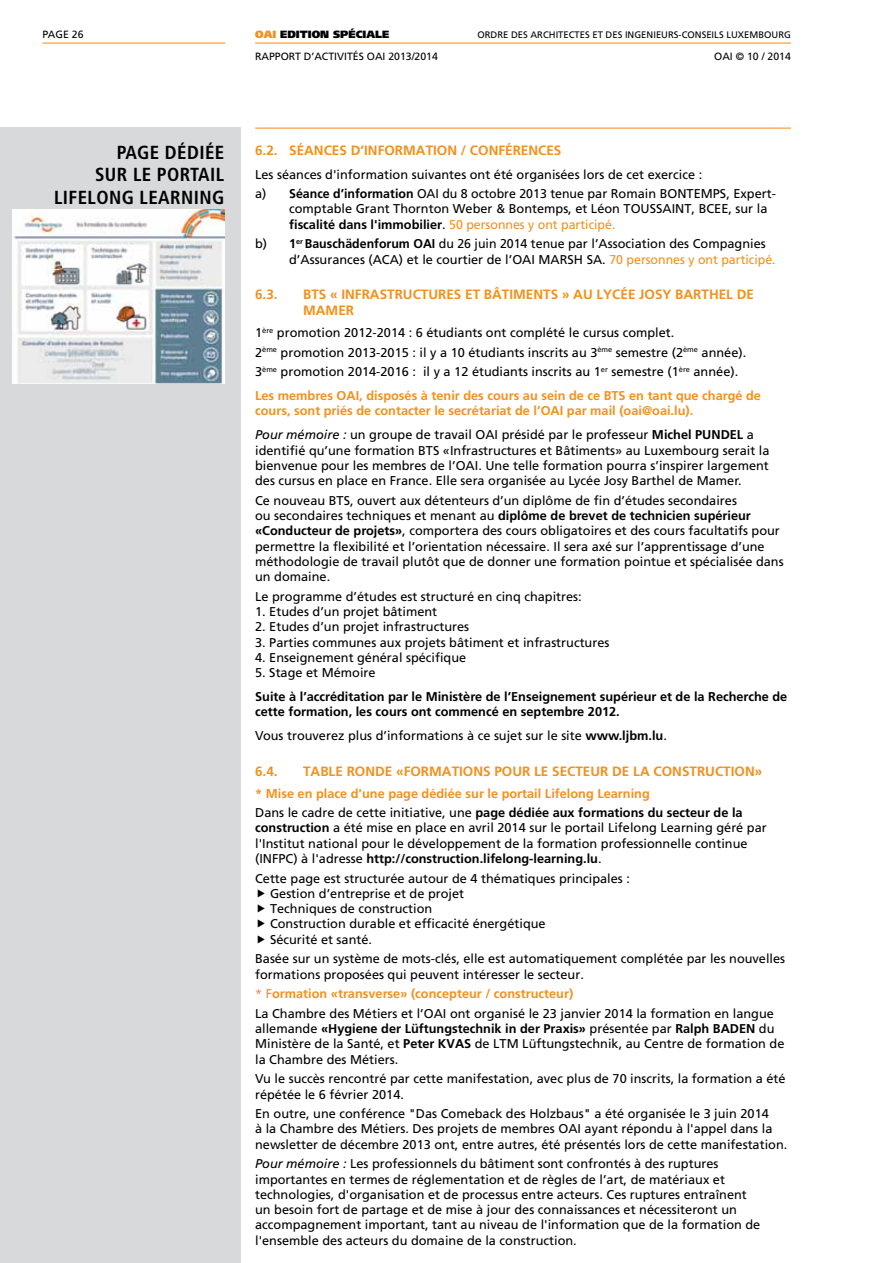
<style>
.page{position:relative;width:893px;height:1263px;background:#fff}
.page>*{position:absolute;margin:0;border:0;box-sizing:border-box;transform-origin:0 0}
.t1{font:700 condensed 18.9px "Frutiger LT Std";letter-spacing:.02em;color:#000}
.t2{font:700 13.5px "Frutiger LT Std";color:#f3901d}
.t3{font:12.75px/15.3px "Frutiger LT Std";color:#000}
.t4{font:700 12.75px/19.5px "Frutiger LT Std";color:#f3901d}
.t5{font:700 12.75px/15.3px "Frutiger LT Std";color:#000}
.t6{font:12.75px "Frutiger LT Std";color:#f3901d}
.t7{font:10.5px "Frutiger LT Std";color:#000}
.t8{font:900 10.5px "Frutiger LT Std";color:#000}
.t9{font:9.45px "Frutiger LT Std";color:#000}
.s1{color:#f3901d}
.s2{font-weight:700}
.s3{color:#000}
.s4{font-style:italic}
.s5{font-weight:400;color:#000}
.s6{font-weight:400}
</style>
<div class="page">
<hr style="left:43px;top:43px;width:182px;height:1px;background:#f3901d">
<hr style="left:255px;top:43px;width:536px;height:1px;background:#f3901d">
<div style="left:0;top:128px;width:240px;height:1135px;background:#d7d9da"></div>
<hr style="left:255px;top:128px;width:536px;height:1px;background:#f3901d">
<hr style="left:892px;top:128px;width:1px;height:1135px;background:#d7d9da">
<img style="left:13px;top:209px;width:211px;height:175px">
<p class="t7" style="left:43px;top:28px;width:43px">Page 26</p>
<p class="t8" style="left:255px;top:28px;width:135px"><span class="s1">OAI</span> EDITION SPÉCIALE</p>
<p class="t9" style="left:477px;top:29px;width:158px">Ordre des architectes et des ingen</p>
<p class="t9" style="left:653px;top:29px;width:138px">ieu rs-conseils Luxembou rg</p>
<p class="t7" style="left:255px;top:50px;width:119px">Rapport d’activités OAI</p>
<p class="t7" style="left:388px;top:50px;width:51px">2013/2014</p>
<p class="t7" style="left:714px;top:50px;width:7px">OAI</p>
<p class="t7" style="left:736px;top:50px;width:57px">© 10 / 2014</p>
<h1 class="t1" style="left:117px;top:141px;width:109px">PAGE DÉDIÉE</h1>
<h1 class="t1" style="left:95px;top:164px;width:131px">SUR LE PORTAI L</h1>
<h1 class="t1" style="left:54px;top:186px;width:56px">LIFELONG</h1>
<h1 class="t1" style="left:140px;top:186px;width:53px">LEARNING</h1>
<p class="t2" style="left:255px;top:142px;width:133px">6.2. séances d’informatio</p>
<p class="t2" style="left:447px;top:142px;width:116px">n / Conférences</p>
<p class="t3" style="left:255px;top:164px;width:449px;line-height:19.5px">Les séances d'information suivantes ont été organisées lors de cet exercice : a) <span class="s2">Séance d’information</span> OAI</p>
<p class="t3" style="left:289px;top:186px;width:488px;text-indent:153px">du 8 octobre 2013 tenue par Romain BONTEM PS, Expert&shy;comptable Grant Thornton Weber &amp; Bontemps, et Léon TOUSSAI NT, BCEE, sur la <span class="s2">fiscalité dans l'immobilier</span>. <span class="s1">50 personnes y ont participé.</span></p>
<p class="t3" style="left:289px;top:236px;width:478px;text-indent:-34px">b) <span class="s2">1</span><sup>er</sup> <span class="s2">Bauschädenforum OAI</span> du 26 juin 2014 tenue par l’Association des Compagnies d’Assurances (ACA) et le courtier de l’OAI</p>
<p class="t3" style="left:539px;top:251px;width:11px">MAR</p>
<p class="t6" style="left:568px;top:252px;width:210px"><span class="s3">SH SA.</span> 70 personnes y ont participé.</p>
<p class="t2" style="left:255px;top:287px;width:24px">6.3.</p>
<p class="t2" style="left:303px;top:287px;width:61px">BTS « infra</p>
<p class="t2" style="left:380px;top:287px;width:17px">structure</p>
<p class="t2" style="left:454px;top:287px;width:57px">s et Bâtime</p>
<p class="t2" style="left:533px;top:287px;width:151px">nts » au lycéejosybarthel</p>
<p class="t2" style="left:737px;top:287px;width:9px">de</p>
<p class="t2" style="left:303px;top:303px;width:11px">mamer</p>
<p class="t3" style="left:255px;top:323px;width:493px;line-height:19.5px">1<sup>ère</sup> promotion 2012-2014 : 6 étudiants ont complété le cursus complet.<br>2<sup>ème</sup> promotion 2013-2015 : il y a 10 étudiants inscrits au 3<sup>ème</sup> semestre (2<sup>ème</sup> année).<br>3<sup>ème</sup> promotion 2014-2016 : il y a 12 étudiants inscrits au 1<sup>er</sup> semestre (1<sup>ère</sup> année).</p>
<p class="t4" style="left:255px;top:388px;width:507px;line-height:15.3px">Les membres OAI, disposés à tenir des cours au sein de ce BTS en tant que chargé de cours, sont priés de contacter le secrétariat de l’OAI par mail (oai@oai.lu).</p>
<p class="t3" style="left:255px;top:427px;width:229px"><span class="s4">Pour mémoire :</span> un groupe de travail OAI</p>
<p class="t3" style="left:255px;top:427px;width:516px;text-indent:247px">présidé par le professeur <span class="s2">Michel PUNDEL</span> a identifié qu’une formation BTS «I nfrastructures et Bâtiments» au Luxembourg serait la bienvenue pour les membres de l’OAI . Une telle formation pourra s’inspirer largement des cursus en place en France. Elle sera organisée au Lycée Josy Barthel de Mamer.</p>
<p class="t3" style="left:255px;top:493px;width:530px">Ce nouveau BTS, ouvert aux détenteurs d’un diplôme de fin d’études secondaires<br>ou secondaires techniques et menant au <span class="s2">diplôme de brevet de technicien supérieur «Conducteur de projets»</span>, comportera des cours obligatoires et des cours facultatifs pour permettre la flexibilité et l’orientation nécessaire. I l sera axé sur l’apprentissage d’une méthodologie de travail plutôt que de donner une formation pointue et spécialisée dans un domaine.</p>
<p class="t3" style="left:255px;top:589px;width:328px">Le programme d’études est structuré en cinq chapitres:</p>
<p class="t3" style="left:255px;top:604px;width:184px">1. Etudes d’un projet bâtiment</p>
<p class="t3" style="left:255px;top:619px;width:215px">2. Etudes d’un projet infrastructures</p>
<p class="t3" style="left:255px;top:635px;width:356px">3. Parties communes aux projets bâtiment et infrastructures</p>
<p class="t3" style="left:255px;top:650px;width:213px">4. Enseignement général spécifique</p>
<p class="t3" style="left:255px;top:665px;width:122px">5. Stage et Mémoire</p>
<p class="t5" style="left:255px;top:689px;width:534px">Suite à l’accréditation par le Ministère de l’Enseignement supérieur et de la Recherche de cette formation, les cours ont commencé en septembre 2012.</p>
<p class="t3" style="left:255px;top:728px;width:413px">Vous trouverez plus d’informations à ce sujet sur le site <span class="s2">www.ljbm.lu</span>.</p>
<p class="t2" style="left:255px;top:763px;width:24px">6.4.</p>
<p class="t2" style="left:303px;top:763px;width:17px">Table</p>
<p class="t2" style="left:347px;top:763px;width:67px">ronde «formatio</p>
<p class="t2" style="left:473px;top:763px;width:31px">ns pour</p>
<p class="t2" style="left:534px;top:763px;width:35px">le secteur</p>
<p class="t2" style="left:612px;top:763px;width:87px">de la constructio</p>
<p class="t2" style="left:745px;top:763px;width:19px">n»</p>
<p class="t4" style="left:255px;top:783px;width:489px">* Mise en place d'une page dédiée sur le portail Lifelong Learning<br><span class="s5">Dans le cadre de cette initiative, une</span> <span class="s3">page dédiée aux formations du secteur de la</span></p>
<p class="t3" style="left:255px;top:820px;width:513px"><span class="s2">construction</span> a été mise en place en avril 2014 sur le portail Lifelong Learning géré par l'I nstitut national pour le développement de la formation professionnelle continue<br>(I NFPC) à l'adresse <span class="s2">http://construction.lifelong-learning.lu</span>.</p>
<p class="t3" style="left:270px;top:870px;width:361px;text-indent:-15px">Cette page est structurée autour de 4 thématiques principales :<br>Gestion d’entreprise et de projet<br>Techniques de construction<br>Construction durable et efficacité énergétique<br>Sécurité et santé.</p>
<p class="t3" style="left:255px;top:951px;width:532px">Basée sur un système de mots-clés, elle est automatiquement complétée par les nouvelles formations proposées qui peuvent intéresser le secteur.</p>
<p class="t4" style="left:255px;top:984px;width:320px"><span class="s6">* F</span>ormation «transverse» (concepteur / constructeur)<br><span class="s5">La Chambre des Métiers et l’OAI</span></p>
<p class="t3" style="left:255px;top:1006px;width:521px;text-align:justify;text-indent:195px">ont organisé le 23 janvier 2014 la formation en langue allemande <span class="s2">«Hygiene der Lüftungstechnik in der Praxis»</span> présentée par <span class="s2">Ralph BADEN</span> du M inistère de la Santé, et <span class="s2">Peter KVAS</span> de LTM</p>
<p class="t3" style="left:522px;top:1036px;width:264px">Lüftungstechnik, au Centre de formation de</p>
<p class="t3" style="left:255px;top:1049px;width:532px;line-height:19.5px">la Chambre des Métiers.<br>Vu le succès rencontré par cette manifestation, avec plus de 70 inscrits, la formation a été</p>
<p class="t3" style="left:255px;top:1084px;width:515px;line-height:19.5px">répétée le 6 février 2014.<br>En outre, une conférence "Das Comeback des Holzbaus" a été organisée le 3 juin 2014</p>
<p class="t3" style="left:255px;top:1121px;width:312px">à la Chambre des Métiers. Des projets de membres OAI</p>
<p class="t3" style="left:255px;top:1121px;width:534px;text-indent:329px">ayant répondu à l'appel dans la newsletter de décembre 2013 ont, entre autres, été présentés lors de cette manifestation.</p>
<p class="t3" style="left:255px;top:1156px;width:507px"><span class="s4">Pour mémoire :</span> Les professionnels du bâtiment sont confrontés à des ruptures importantes en termes de réglementation et de règles de l’art, de matériaux et technologies, d'organisation et de processus entre acteurs. Ces ruptures entraînent un besoin fort de partage et de mise à jour des connaissances et nécessiteront un accompagnement important, tant au niveau de l'information que de la formation de l'ensemble des acteurs du domaine de la construction.</p>
</div>
